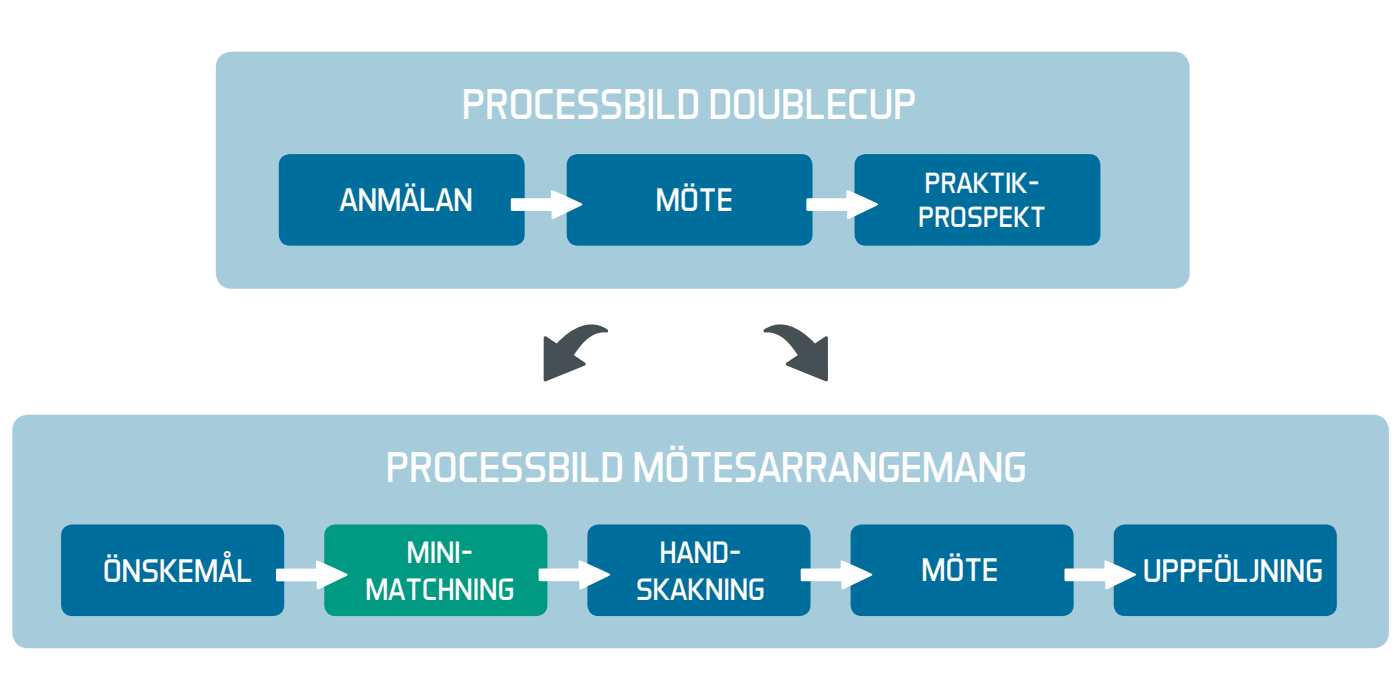
<style>
.page{position:relative;width:1400px;height:700px;background:#fff}
.page>*{position:absolute;margin:0;border:0;box-sizing:border-box;transform-origin:0 0}
.t1{font:43.75px "Aero Matics Display";color:#fff}
.t2{font:33.25px "Aero Matics Display";color:#fff}
.t3{font:31.5px/36.8px "Aero Matics Display";color:#fff;text-align:center}
.t4{font:29.75px/33.2px "Aero Matics Display";color:#fff}
</style>
<div class="page">
<div style="left:216px;top:52px;width:974px;height:237px;background:#a6ccdc;border-radius:16px"></div>
<div style="left:279px;top:154px;width:246px;height:92px;background:#006e9d;border-radius:11px"></div>
<div style="left:567px;top:154px;width:246px;height:92px;background:#006e9d;border-radius:11px"></div>
<div style="left:855px;top:154px;width:245px;height:92px;background:#006e9d;border-radius:11px"></div>
<svg style="left:511px;top:189px;width:72px;height:31px"></svg>
<svg style="left:806px;top:189px;width:72px;height:31px"></svg>
<svg style="left:544px;top:324px;width:64px;height:57px"></svg>
<div style="left:12px;top:415px;width:1377px;height:233px;background:#a6ccdc;border-radius:16px"></div>
<div style="left:61px;top:524px;width:223px;height:92px;background:#006e9d;border-radius:11px"></div>
<div style="left:324px;top:524px;width:223px;height:92px;background:#009981;border-radius:11px"></div>
<div style="left:587px;top:524px;width:224px;height:92px;background:#006e9d;border-radius:11px"></div>
<div style="left:851px;top:524px;width:223px;height:92px;background:#006e9d;border-radius:11px"></div>
<div style="left:1114px;top:524px;width:223px;height:92px;background:#006e9d;border-radius:11px"></div>
<svg style="left:276px;top:559px;width:72px;height:32px"></svg>
<svg style="left:539px;top:559px;width:72px;height:32px"></svg>
<svg style="left:801px;top:559px;width:72px;height:32px"></svg>
<svg style="left:1064px;top:559px;width:72px;height:32px"></svg>
<svg style="left:763px;top:324px;width:65px;height:57px"></svg>
<p class="t1" style="left:462px;top:78px;width:456px">PROCESSBILD DOUBLECUP</p>
<p class="t2" style="left:340px;top:180px;width:135px">ANMÄLAN</p>
<p class="t2" style="left:656px;top:180px;width:79px">MÖTE</p>
<p class="t4" style="left:918px;top:166px;width:129px">PRAKTIK-<br>PROSPEKT</p>
<p class="t1" style="left:386px;top:441px;width:642px">PROCESSBILD MÖTESARRANGEMANG</p>
<p class="t2" style="left:103px;top:551px;width:151px">ÖNSKEMÅL</p>
<p class="t3" style="left:365px;top:533px;width:151px">MINI-<br>MATCHNING</p>
<p class="t3" style="left:660px;top:534px;width:83px">HAND-</p>
<p class="t3" style="left:636px;top:570px;width:131px">SKAKNING</p>
<p class="t2" style="left:921px;top:550px;width:79px">MÖTE</p>
<p class="t2" style="left:1143px;top:551px;width:182px">UPPFÖLJNING</p>
</div>
